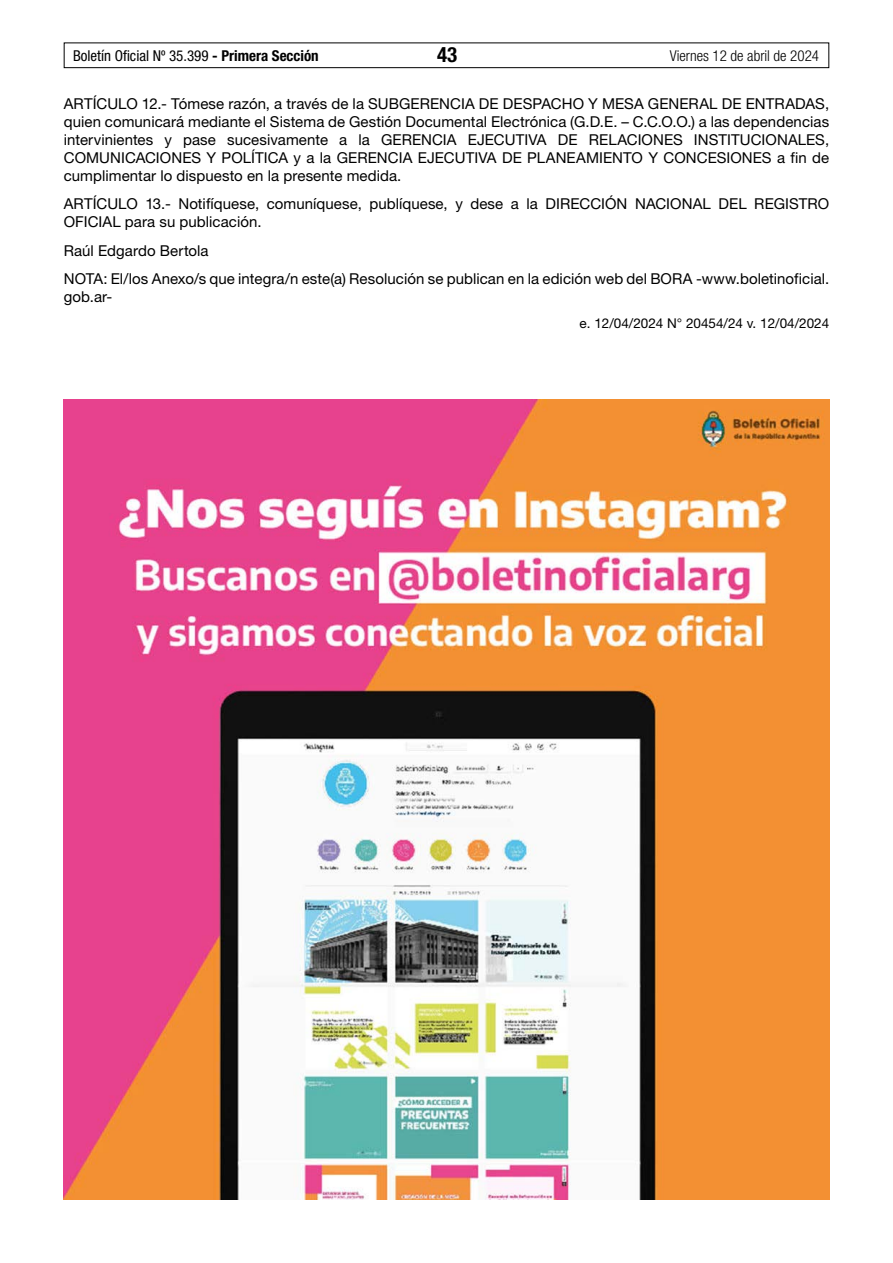
<style>
.page{position:relative;width:893px;height:1263px;background:#fff}
.page>*{position:absolute;margin:0;border:0;box-sizing:border-box;transform-origin:0 0}
.t1{font:700 condensed 21px "Helvetica Neue LT Std";color:#000}
.t2{font:15px/18px "Helvetica Neue LT Std";letter-spacing:.005em;color:#000}
.t3{font:condensed 15px "Helvetica Neue LT Std";color:#000}
.t4{font:300 condensed 15px "Helvetica Neue LT Std";color:#000}
.t5{font:13.5px "Helvetica Neue LT Std";color:#000}
.s1{font-weight:700}
</style>
<div class="page">
<div style="left:64px;top:43px;width:765px;height:25px;border:1px solid #000"></div>
<img style="left:64px;top:400px;width:765px;height:799px">
<p class="t3" style="left:73px;top:47px;width:247px">Boletín Oficial Nº 35.399 <span class="s1">- Primera Sección</span></p>
<h1 class="t1" style="left:437px;top:42px;width:22px">43</h1>
<p class="t4" style="left:670px;top:47px;width:151px">Viernes 12 de abril de 2024</p>
<p class="t2" style="left:64px;top:94px;width:767px;text-align:justify">ARTÍCULO 12.- Tómese razón, a través de la SUBGERENCIA DE DESPACHO Y MESA GENERAL DE ENTRADAS, quien comunicará mediante el Sistema de Gestión Documental Electrónica (G.D.E. – C.C.O.O.) a las dependencias intervinientes y pase sucesivamente a la GERENCIA EJECUTIVA DE RELACIONES INSTITUCIONALES, COMUNICACIONES Y POLÍTICA y a la GERENCIA EJECUTIVA DE PLANEAMIENTO Y CONCESIONES a fin de cumplimentar lo dispuesto en la presente medida.</p>
<p class="t2" style="left:64px;top:195px;width:767px">ARTÍCULO 13.- Notifíquese, comuníquese, publíquese, y dese a la DIRECCIÓN NACIONAL DEL REGISTRO<br>OFICIAL para su publicación.</p>
<p class="t2" style="left:64px;top:236px;width:767px;line-height:28.7px">Raúl Edgardo Bertola<br>NOTA: El/los Anexo/s que integra/n este(a) Resolución se publican en la edición web del BORA -www.boletinoficial.</p>
<p class="t2" style="left:64px;top:288px;width:50px">gob.ar-</p>
<p class="t5" style="left:580px;top:315px;width:251px">e. 12/04/2024 N° 20454/24 v. 12/04/2024</p>
</div>
